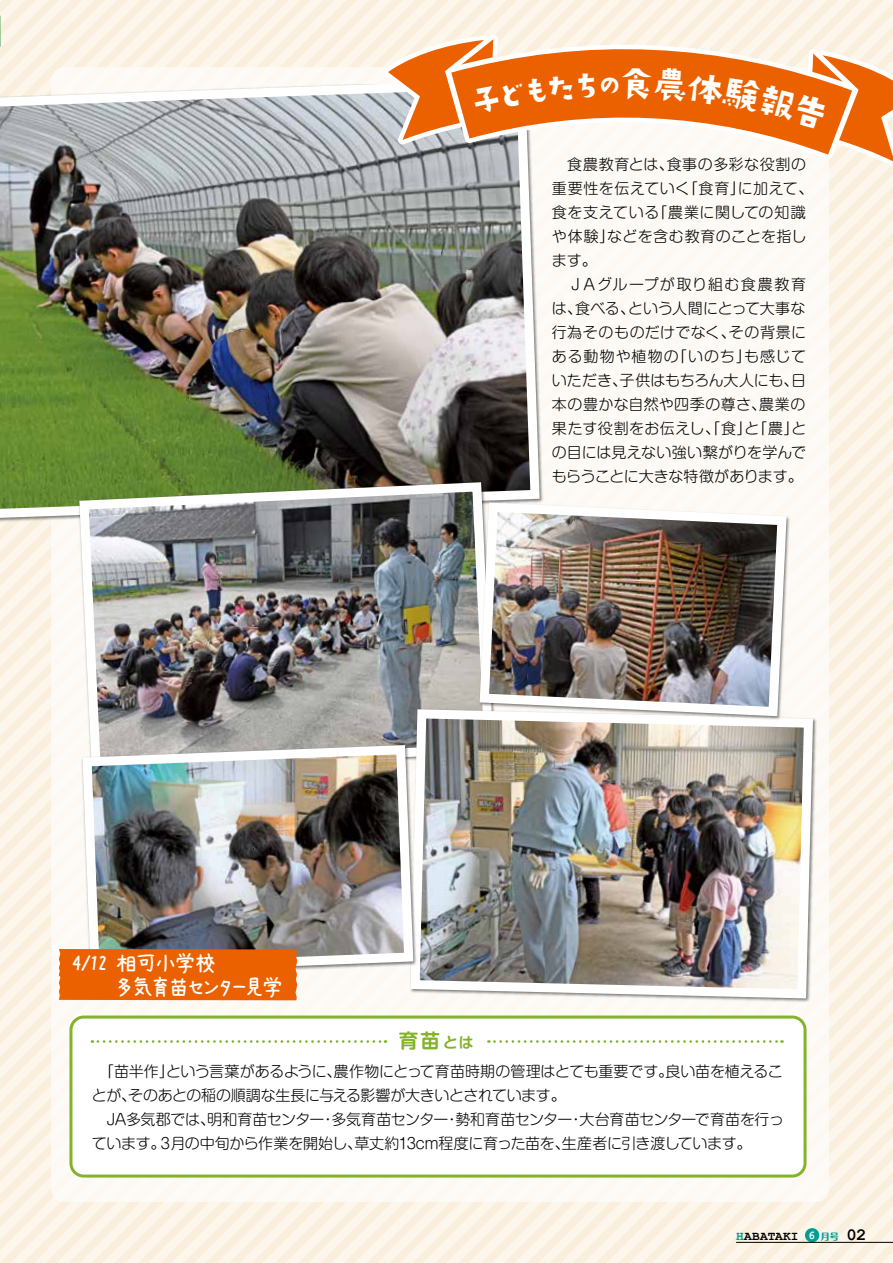
<style>
.page{position:relative;width:893px;height:1263px;background:#fff}
.page>*{position:absolute;margin:0;border:0;box-sizing:border-box;transform-origin:0 0}
.t1{font:23.85px/24.8px "AP Japanesefont";letter-spacing:-.185em;color:#fff}
.t2{font:700 19.5px "Shin M Go Pro De";color:#82b328}
.t3{font:700 17.25px "Courier New";color:#000}
.t4{font:300 15px/24px "Shin M Go Pro";color:#000}
.t5{font:300 15px/24px "Shin M Go Pro";letter-spacing:-.025em;color:#000}
.t6{font:300 15px/24px "Shin M Go Pro";letter-spacing:.025em;color:#000}
.t7{font:300 15px/24px "Shin M Go Pro";letter-spacing:.04em;color:#000}
.t8{font:300 15px "Shin M Go Pro";letter-spacing:-.045em;color:#000}
.t9{font:300 15px/24px "Shin M Go Pro";letter-spacing:.03em;color:#000}
.t10{font:300 15px "Shin M Go Pro";letter-spacing:-.02em;color:#000}
.t11{font:300 15px "Shin M Go Pro";letter-spacing:.08em;color:#000}
.t12{font:300 15px "Shin M Go Pro";letter-spacing:-.03em;color:#000}
.t13{font:700 12.75px "Courier New";letter-spacing:.02em;color:#000}
.t14{font:700 12px "Courier New";color:#fff;scale:.9 1}
.t15{font:800 9px "Maru Fo Pro";color:#009e96}
.s1{font-size:14.7px}
.s2{color:#009e96}
</style>
<div class="page">
<img style="left:0;top:0;width:893px;height:1263px">
<p class="t4" style="left:552px;top:151px;width:123px">　食農教育とは、</p>
<p class="t7" style="left:667px;top:151px;width:141px">食事の多彩な役割の</p>
<p class="t4" style="left:683px;top:175px;width:63px">「食育」</p>
<p class="t9" style="left:652px;top:175px;width:155px;text-indent:-101px">重要性を伝えていく<br>「農業に関しての知識</p>
<p class="t4" style="left:738px;top:175px;width:77px">に加えて、</p>
<p class="t6" style="left:607px;top:199px;width:201px;text-indent:-55px">食を支えている<br>などを含む教育のことを指し</p>
<p class="t4" style="left:552px;top:223px;width:64px">や体験」</p>
<p class="t4" style="left:552px;top:247px;width:46px">ます。</p>
<p class="t11" style="left:552px;top:272px;width:256px">　ＪＡグループが取り組む食農教育</p>
<p class="t4" style="left:628px;top:295px;width:179px">という人間にとって大事な</p>
<p class="t4" style="left:575px;top:295px;width:62px">食べる、</p>
<p class="t4" style="left:552px;top:295px;width:32px">は、</p>
<p class="t6" style="left:552px;top:319px;width:185px">行為そのものだけでなく、</p>
<p class="t4" style="left:729px;top:319px;width:79px">その背景に</p>
<p class="t4" style="left:672px;top:343px;width:80px">「いのち」</p>
<p class="t7" style="left:620px;top:343px;width:188px;text-indent:-68px">ある動物や植物の<br>子供はもちろん大人にも日、</p>
<p class="t4" style="left:744px;top:343px;width:63px">も感じて</p>
<p class="t4" style="left:552px;top:367px;width:77px">いただき、</p>
<p class="t4" style="left:552px;top:391px;width:256px">本の豊かな自然や四季の尊さ、<br>果たす役割をお伝えし、「食 「と」 農と」の目には見えない強い繋がりを学んでもらうことに大きな特徴があります。</p>
<p class="t4" style="left:759px;top:391px;width:48px">農業の</p>
<h1 class="t1" style="left:112px;top:951px;width:174px;text-indent:-41px">4/12 相可小学校<br>多気育苗センター見学</h1>
<h2 class="t2" style="left:399px;top:1025px;width:76px">育苗<span class="s1">とは</span></h2>
<p class="t5" style="left:166px;top:1058px;width:177px">という言葉があるように、</p>
<p class="t5" style="left:128px;top:1058px;width:439px;text-indent:-36px">　「苗半作」<br>そのあとの稲の順調な生長に与える影響が大きいとされています。</p>
<p class="t4" style="left:334px;top:1058px;width:341px">農作物にとって育苗時期の管理はとても重要です。</p>
<p class="t4" style="left:666px;top:1058px;width:119px">良い苗を植えるこ</p>
<p class="t4" style="left:92px;top:1082px;width:46px">とが、</p>
<p class="t8" style="left:207px;top:1107px;width:119px">明和育苗センター</p>
<p class="t8" style="left:332px;top:1107px;width:118px">多気育苗センター</p>
<p class="t8" style="left:456px;top:1107px;width:118px">勢和育苗センター</p>
<p class="t12" style="left:579px;top:1107px;width:206px">大台育苗センターで育苗を行っ</p>
<p class="t5" style="left:92px;top:1106px;width:125px">　JA多気郡では、</p>
<p class="t4" style="left:321px;top:1106px;width:16px">・</p>
<p class="t4" style="left:444px;top:1106px;width:16px">・</p>
<p class="t4" style="left:568px;top:1106px;width:16px">・</p>
<p class="t10" style="left:92px;top:1131px;width:272px">ています３。月の中旬から作業を開始し、</p>
<p class="t5" style="left:354px;top:1130px;width:217px">草丈約13cm程度に育った苗を、</p>
<p class="t5" style="left:562px;top:1130px;width:191px">生産者に引き渡しています。</p>
<p class="t13" style="left:736px;top:1228px;width:64px"><span class="s2">H</span>ABATAKI</p>
<p class="t14" style="left:808px;top:1228px;width:9px">6</p>
<p class="t15" style="left:821px;top:1230px;width:20px">月号</p>
<p class="t3" style="left:847px;top:1224px;width:22px">02</p>
</div>
